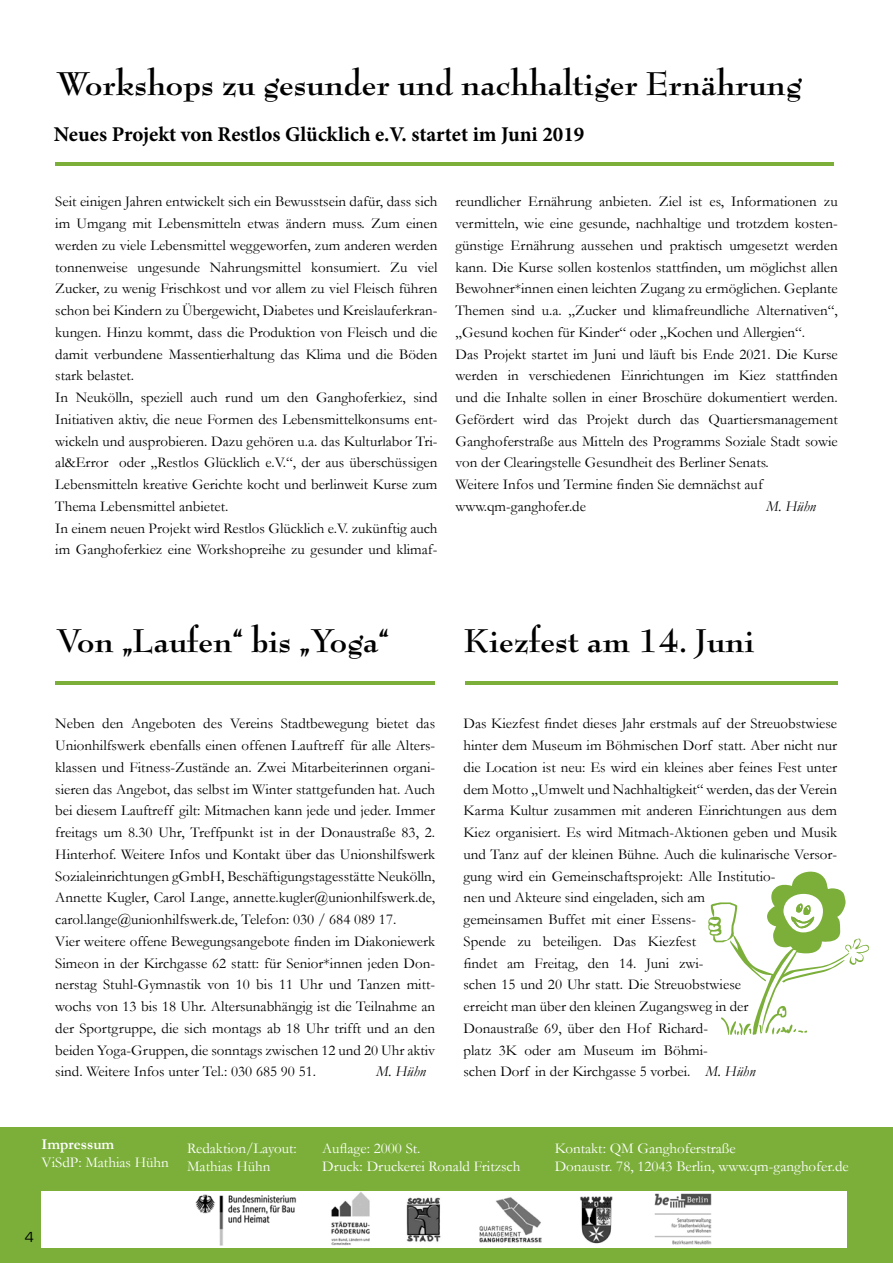
<style>
.page{position:relative;width:893px;height:1263px;background:#fff}
.page>*{position:absolute;margin:0;border:0;box-sizing:border-box;transform-origin:0 0}
.t1{font:700 36px "Bernhard Modern Std";color:#000}
.t2{font:700 21px "Minion Pro";color:#000}
.t3{font:15px/21.8px "Garamond";color:#000}
.t4{font:15px/18px "Garamond";color:#fff}
.t5{font:italic 15px "Garamond";color:#000}
.t6{font:700 15px "Garamond";color:#fff}
.t7{font:15px "Eurostile";color:#000}
.s1{font-style:italic}
</style>
<div class="page">
<div style="left:0;top:1128px;width:893px;height:135px;background:#7baf3a"></div>
<hr style="left:55px;top:162px;width:779px;height:4px;background:#7baf3a">
<hr style="left:55px;top:681px;width:380px;height:4px;background:#7baf3a">
<hr style="left:465px;top:681px;width:373px;height:4px;background:#7baf3a">
<div style="left:41px;top:1191px;width:806px;height:57px;background:#fff"></div>
<img style="left:195px;top:1192px;width:517px;height:54px">
<svg style="left:708px;top:871px;width:161px;height:164px"></svg>
<h1 class="t1" style="left:56px;top:65px;width:747px">Workshops zu gesunder und nachhaltiger Ernährung</h1>
<h2 class="t2" style="left:54px;top:119px;width:532px">Neues Projekt von Restlos Glücklich e.V. startet im Juni 2019</h2>
<p class="t3" style="left:55px;top:190px;width:384px">Seit einigen Jahren entwickelt sich ein Bewusstsein dafür, dass sich im Umgang mit Lebensmitteln etwas ändern muss. Zum einen werden zu viele Lebensmittel weggeworfen, zum anderen werden tonnenweise ungesunde Nahrungsmittel konsumiert. Zu viel Zucker, zu wenig Frischkost und vor allem zu viel Fleisch führen schon bei Kindern zu Übergewicht, Diabetes und Kreislauferkran&shy;kungen. Hinzu kommt, dass die Produktion von Fleisch und die damit verbundene Massentierhaltung das Klima und die Böden stark belastet.<br>In Neukölln, speziell auch rund um den Ganghoferkiez, sind Initiativen aktiv, die neue Formen des Lebensmittelkonsums ent&shy;wickeln und ausprobieren. Dazu gehören u.a. das Kulturlabor Tri&shy;al&amp;Error oder „Restlos Glücklich e.V.“, der aus überschüssigen Lebensmitteln kreative Gerichte kocht und berlinweit Kurse zum Thema Lebensmittel anbietet.<br>In einem neuen Projekt wird Restlos Glücklich e.V. zukünftig auch im Ganghoferkiez eine Workshopreihe zu gesunder und klimaf-</p>
<p class="t3" style="left:455px;top:190px;width:384px">reundlicher Ernährung anbieten. Ziel ist es, Informationen zu vermitteln, wie eine gesunde, nachhaltige und trotzdem kosten&shy;günstige Ernährung aussehen und praktisch umgesetzt werden kann. Die Kurse sollen kostenlos stattfinden, um möglichst allen Bewohner*innen einen leichten Zugang zu ermöglichen. Geplante Themen sind u.a. „Zucker und klimafreundliche Alternativen“, „Gesund kochen für Kinder“ oder „Kochen und Allergien“.<br>Das Projekt startet im Juni und läuft bis Ende 2021. Die Kurse werden in verschiedenen Einrichtungen im Kiez stattfinden und die Inhalte sollen in einer Broschüre dokumentiert werden.<br>Gefördert wird das Projekt durch das Quartiersmanagement Ganghoferstraße aus Mitteln des Programms Soziale Stadt sowie von der Clearingstelle Gesundheit des Berliner Senats.<br>Weitere Infos und Termine finden Sie demnächst auf www.qm-ganghofer.de</p>
<p class="t5" style="left:766px;top:496px;width:52px">M. Hühn</p>
<h1 class="t1" style="left:56px;top:622px;width:335px">Von „Laufen“ bis „Yoga“</h1>
<h1 class="t1" style="left:464px;top:622px;width:292px">Kiezfest am 14. Juni</h1>
<p class="t3" style="left:55px;top:712px;width:381px">Neben den Angeboten des Vereins Stadtbewegung bietet das Unionhilfswerk ebenfalls einen offenen Lauftreff für alle Alters&shy;klassen und Fitness-Zustände an. Zwei Mitarbeiterinnen organi&shy;sieren das Angebot, das selbst im Winter stattgefunden hat. Auch bei diesem Lauftreff gilt: Mitmachen kann jede und jeder. Immer freitags um 8.30 Uhr, Treffpunkt ist in der Donaustraße 83, 2.<br>Hinterhof. Weitere Infos und Kontakt über das Unionshilfswerk Sozialeinrichtungen gGmbH, Beschäftigungstagesstätte Neukölln, Annette Kugler, Carol Lange, annette.kugler@unionhilfswerk.de, carol.lange@unionhilfswerk.de, Telefon: 030 / 684 089 17.<br>Vier weitere offene Bewegungsangebote finden im Diakoniewerk Simeon in der Kirchgasse 62 statt: für Senior*innen jeden Don&shy;nerstag Stuhl-Gymnastik von 10 bis 11 Uhr und Tanzen mitt&shy;wochs von 13 bis 18 Uhr. Altersunabhängig ist die Teilnahme an der Sportgruppe, die sich montags ab 18 Uhr trifft und an den beiden Yoga-Gruppen, die sonntags zwischen 12 und 20 Uhr aktiv sind. Weitere Infos unter Tel.: 030 685 90 51.</p>
<p class="t5" style="left:376px;top:1061px;width:52px">M. Hühn</p>
<p class="t3" style="left:463px;top:712px;width:375px">Das Kiezfest findet dieses Jahr erstmals auf der Streuobstwiese hinter dem Museum im Böhmischen Dorf statt. Aber nicht nur die Location ist neu: Es wird ein kleines aber feines Fest unter dem Motto „Umwelt und Nachhaltigkeit“ werden, das der Verein Karma Kultur zusammen mit anderen Einrichtungen aus dem Kiez organisiert. Es wird Mitmach-Aktionen geben und Musik und Tanz auf der kleinen Bühne. Auch die kulinarische Versor&shy;gung wird ein Gemeinschaftsprojekt: Alle Institutio-<br>nen und Akteure sind eingeladen, sich am<br>gemeinsamen Buffet mit einer Essens-<br>Spende zu beteiligen. Das Kiezfest<br>findet am Freitag, den 14. Juni zwi-<br>schen 15 und 20 Uhr statt. Die Streuobstwiese<br>erreicht man über den kleinen Zugangsweg in der<br>Donaustraße 69, über den Hof Richard-<br>platz 3K oder am Museum im Böhmi-<br>schen Dorf in der Kirchgasse 5 vorbei. <span class="s1">M. Hühn</span></p>
<p class="t6" style="left:42px;top:1134px;width:74px">Impressum</p>
<p class="t4" style="left:42px;top:1153px;width:129px">ViSdP: Mathias Hühn</p>
<p class="t4" style="left:187px;top:1139px;width:111px">Redaktion/Layout:<br>Mathias Hühn</p>
<p class="t4" style="left:322px;top:1139px;width:200px">Auflage: 2000 St.<br>Druck: Druckerei Ronald Fritzsch</p>
<p class="t4" style="left:555px;top:1139px;width:296px">Kontakt: QM Ganghoferstraße<br>Donaustr. 78, 12043 Berlin, www.qm-ganghofer.de</p>
<p class="t7" style="left:25px;top:1229px;width:11px">4</p>
</div>
